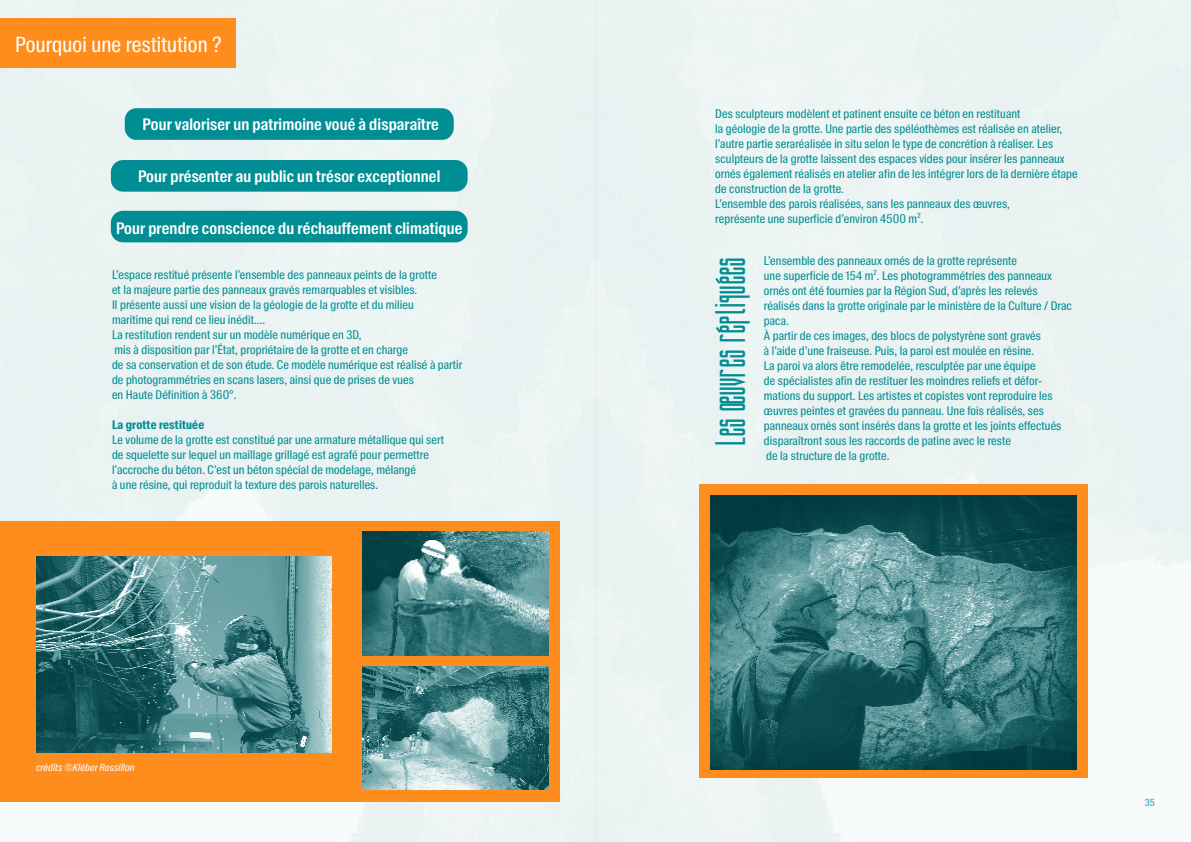
<style>
.page{position:relative;width:1191px;height:842px;background:#fff}
.page>*{position:absolute;margin:0;border:0;box-sizing:border-box;transform-origin:0 0}
.t1{font:23px "Kamino Top";letter-spacing:.05em;color:#008d93}
.t2{font:21px "Suisse Intl Cond";letter-spacing:.01em;color:#fff}
.t3{font:600 16px "Suisse Intl Cond";letter-spacing:.01em;color:#fff}
.t4{font:12px/15px "Suisse Intl Cond";letter-spacing:.01em;color:#008d93}
.t5{font:700 12px "Suisse Intl Cond";letter-spacing:.01em;color:#008d93}
.t6{font:italic 10px "Suisse Intl Cond";letter-spacing:.01em;color:#fff}
.t7{font:600 10px "Suisse Intl Cond";color:#008d93}
</style>
<div class="page">
<img style="left:0;top:0;width:1191px;height:842px">
<div style="left:699px;top:484px;width:388px;height:294px;background:#fe8d1d"></div>
<div style="left:0;top:522px;width:559px;height:280px;background:#fe8d1d"></div>
<div style="left:0;top:18px;width:235px;height:50px;background:#fe8d1d"></div>
<div style="left:125px;top:108px;width:329px;height:32px;background:#008d93;border-radius:12px"></div>
<div style="left:111px;top:160px;width:356px;height:32px;background:#008d93;border-radius:12px"></div>
<div style="left:111px;top:211px;width:356px;height:31px;background:#008d93;border-radius:12px"></div>
<img style="left:36px;top:556px;width:295px;height:197px">
<img style="left:363px;top:531px;width:185px;height:124px">
<img style="left:363px;top:666px;width:185px;height:124px">
<svg style="left:714px;top:325px;width:9px;height:10px"></svg>
<svg style="left:713px;top:276px;width:9px;height:10px"></svg>
<img style="left:711px;top:495px;width:365px;height:274px">
<h2 class="t2" style="left:15px;top:33px;width:208px">Pourquoi une restitution ?</h2>
<h3 class="t3" style="left:143px;top:115px;width:298px">Pour valoriser un patrimoine voué à disparaître</h3>
<h3 class="t3" style="left:138px;top:167px;width:304px">Pour présenter au public un trésor exceptionnel</h3>
<h3 class="t3" style="left:116px;top:219px;width:348px">Pour prendre conscience du réchauffement climatique</h3>
<p class="t4" style="left:112px;top:267px;width:352px">L’espace restitué présente l’ensemble des panneaux peints de la grotte<br>et la majeure partie des panneaux gravés remarquables et visibles.<br>Il présente aussi une vision de la géologie de la grotte et du milieu<br>maritime qui rend ce lieu inédit....<br>La restitution rendent sur un modèle numérique en 3D,<br>mis à disposition par l’État, propriétaire de la grotte et en charge<br>de sa conservation et de son étude. Ce modèle numérique est réalisé à partir de photogrammétries en scans lasers, ainsi que de prises de vues<br>en Haute Définition à 360°.</p>
<p class="t5" style="left:112px;top:417px;width:94px">La grotte restituée</p>
<p class="t4" style="left:112px;top:432px;width:333px">Le volume de la grotte est constitué par une armature métallique qui sert de squelette sur lequel un maillage grillagé est agrafé pour permettre l’accroche du béton. C’est un béton spécial de modelage, mélangé<br>à une résine, qui reproduit la texture des parois naturelles.</p>
<p class="t6" style="left:36px;top:761px;width:100px">crédits ©Kléber Rossillon</p>
<p class="t4" style="left:715px;top:106px;width:364px">Des sculpteurs modèlent et patinent ensuite ce béton en restituant<br>la géologie de la grotte. Une partie des spéléothèmes est réalisée en atelier, l’autre partie seraréalisée in situ selon le type de concrétion à réaliser. Les sculpteurs de la grotte laissent des espaces vides pour insérer les panneaux ornés également réalisés en atelier afin de les intégrer lors de la dernière étape de construction de la grotte.<br>L’ensemble des parois réalisées, sans les panneaux des œuvres,<br>représente une superficie d’environ 4500 m².</p>
<h1 class="t1" style="left:724px;top:445px;width:189px;rotate:-90deg">Les oeuvres repliquees</h1>
<p class="t4" style="left:764px;top:254px;width:309px">L’ensemble des panneaux ornés de la grotte représente<br>une superficie de 154 m². Les photogrammétries des panneaux ornés ont été fournies par la Région Sud, d’après les relevés réalisés dans la grotte originale par le ministère de la Culture / Drac paca.<br>À partir de ces images, des blocs de polystyrène sont gravés<br>à l’aide d’une fraiseuse. Puis, la paroi est moulée en résine.<br>La paroi va alors être remodelée, resculptée par une équipe<br>de spécialistes afin de restituer les moindres reliefs et défor&shy;mations du support. Les artistes et copistes vont reproduire les œuvres peintes et gravées du panneau. Une fois réalisés, ses panneaux ornés sont insérés dans la grotte et les joints effectués disparaîtront sous les raccords de patine avec le reste<br>de la structure de la grotte.</p>
<p class="t7" style="left:1144px;top:797px;width:12px">35</p>
</div>
